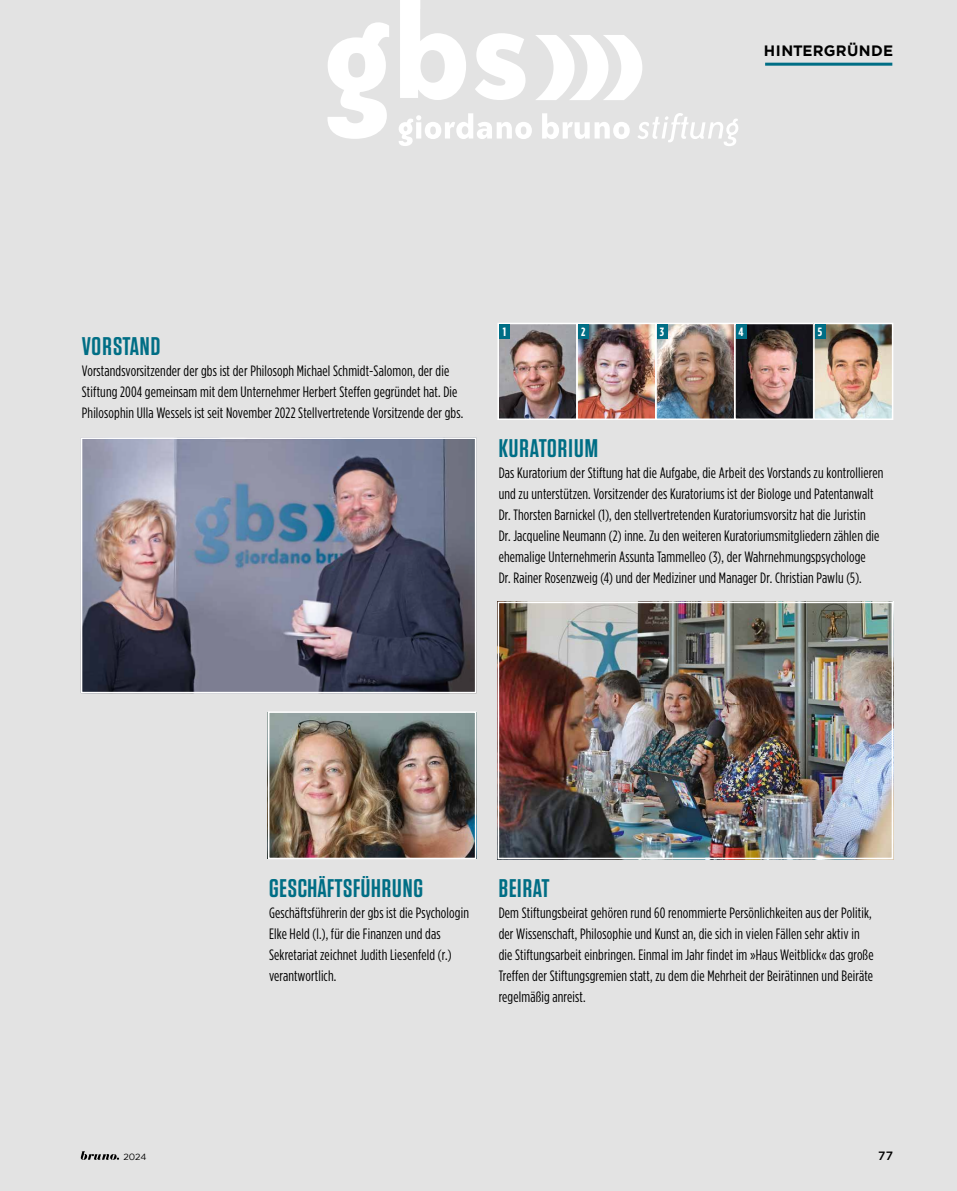
<style>
.page{position:relative;width:957px;height:1191px;background:#e3e3e3}
.page>*{position:absolute;margin:0;border:0;box-sizing:border-box;transform-origin:0 0}
.t1{font:600 25.5px "Tungsten";letter-spacing:.03em;color:#006e85}
.t2{font:15px/21px "Gotham Condensed";letter-spacing:.01em;color:#000}
.t3{font:700 15px "Gotham";letter-spacing:.015em;color:#000}
.t4{font:700 12px "Gotham Condensed";color:#fff;scale:1.1 1}
.t5{font:500 12px "Gotham";color:#000}
.t6{font:9px "Gotham";color:#000}
</style>
<div class="page">
<hr style="left:765px;top:63px;width:127px;height:3px;background:#006e85">
<svg style="left:81px;top:1151px;width:38px;height:8px"></svg>
<svg style="left:536px;top:35px;width:106px;height:65px"></svg>
<svg style="left:327px;top:22px;width:62px;height:117px"></svg>
<svg style="left:475px;top:33px;width:50px;height:67px"></svg>
<svg style="left:399px;top:113px;width:133px;height:33px"></svg>
<svg style="left:542px;top:113px;width:88px;height:26px"></svg>
<svg style="left:638px;top:113px;width:100px;height:33px"></svg>
<svg style="left:400px;top:0;width:66px;height:100px"></svg>
<img style="left:84px;top:440px;width:389px;height:250px">
<div style="left:81px;top:437px;width:395px;height:256px;border:2px solid #fff"></div>
<img style="left:271px;top:714px;width:202px;height:142px">
<div style="left:268px;top:711px;width:208px;height:148px;border:2px solid #fff"></div>
<img style="left:500px;top:604px;width:390px;height:252px">
<div style="left:497px;top:601px;width:396px;height:258px;border:2px solid #fff"></div>
<img style="left:500px;top:326px;width:74px;height:91px">
<div style="left:497px;top:323px;width:80px;height:97px;border:2px solid #fff"></div>
<img style="left:579px;top:326px;width:74px;height:91px">
<div style="left:576px;top:323px;width:80px;height:97px;border:2px solid #fff"></div>
<img style="left:658px;top:326px;width:74px;height:91px">
<div style="left:655px;top:323px;width:80px;height:97px;border:2px solid #fff"></div>
<img style="left:737px;top:326px;width:74px;height:91px">
<div style="left:734px;top:323px;width:80px;height:97px;border:2px solid #fff"></div>
<img style="left:816px;top:326px;width:74px;height:91px">
<div style="left:813px;top:323px;width:80px;height:97px;border:2px solid #fff"></div>
<div style="left:499px;top:324px;width:11px;height:15px;background:#006e85"></div>
<div style="left:578px;top:324px;width:10px;height:15px;background:#006e85"></div>
<div style="left:736px;top:324px;width:10px;height:15px;background:#006e85"></div>
<div style="left:814px;top:324px;width:11px;height:15px;background:#006e85"></div>
<div style="left:657px;top:324px;width:10px;height:15px;background:#006e85"></div>
<p class="t3" style="left:764px;top:42px;width:131px">HINTERGRÜNDE</p>
<h1 class="t1" style="left:82px;top:333px;width:80px">VORSTAND</h1>
<p class="t2" style="left:82px;top:360px;width:383px">Vorstandsvorsitzender der gbs ist der Philosoph Michael Schmidt-Salomon, der die<br>Stiftung 2004 gemeinsam mit dem Unternehmer Herbert Steffen gegründet hat. Die<br>Philosophin Ulla Wessels ist seit November 2022 Stellvertretende Vorsitzende der gbs.</p>
<p class="t4" style="left:503px;top:325px;width:5px">1</p>
<p class="t4" style="left:581px;top:325px;width:5px">2</p>
<p class="t4" style="left:660px;top:325px;width:5px">3</p>
<p class="t4" style="left:738px;top:325px;width:6px">4</p>
<p class="t4" style="left:818px;top:325px;width:5px">5</p>
<h1 class="t1" style="left:499px;top:435px;width:101px">KURATORIUM</h1>
<p class="t2" style="left:499px;top:462px;width:386px">Das Kuratorium der Stiftung hat die Aufgabe, die Arbeit des Vorstands zu kontrollieren und zu unterstützen. Vorsitzender des Kuratoriums ist der Biologe und Patentanwalt Dr. Thorsten Barnickel (1), den stellvertretenden Kuratoriumsvorsitz hat die Juristin<br>Dr. Jacqueline Neumann (2) inne. Zu den weiteren Kuratoriumsmitgliedern zählen die ehemalige Unternehmerin Assunta Tammelleo (3), der Wahrnehmungspsychologe<br>Dr. Rainer Rosenzweig (4) und der Mediziner und Manager Dr. Christian Pawlu (5).</p>
<h1 class="t1" style="left:269px;top:874px;width:156px">GESCHÄFTSFÜHRUNG</h1>
<p class="t2" style="left:269px;top:901px;width:201px">Geschäftsführerin der gbs ist die Psychologin Elke Held (l.), für die Finanzen und das Sekretariat zeichnet Judith Liesenfeld (r.) verantwortlich.</p>
<h1 class="t1" style="left:499px;top:874px;width:52px">BEIRAT</h1>
<p class="t2" style="left:499px;top:901px;width:376px">Dem Stiftungsbeirat gehören rund 60 renommierte Persönlichkeiten aus der Politik, der Wissenschaft, Philosophie und Kunst an, die sich in vielen Fällen sehr aktiv in die Stiftungsarbeit einbringen. Einmal im Jahr findet im »Haus Weitblick« das große Treffen der Stiftungsgremien statt, zu dem die Mehrheit der Beirätinnen und Beiräte regelmäßig anreist.</p>
<p class="t6" style="left:123px;top:1151px;width:25px">2024</p>
<p class="t5" style="left:878px;top:1148px;width:16px">77</p>
</div>
